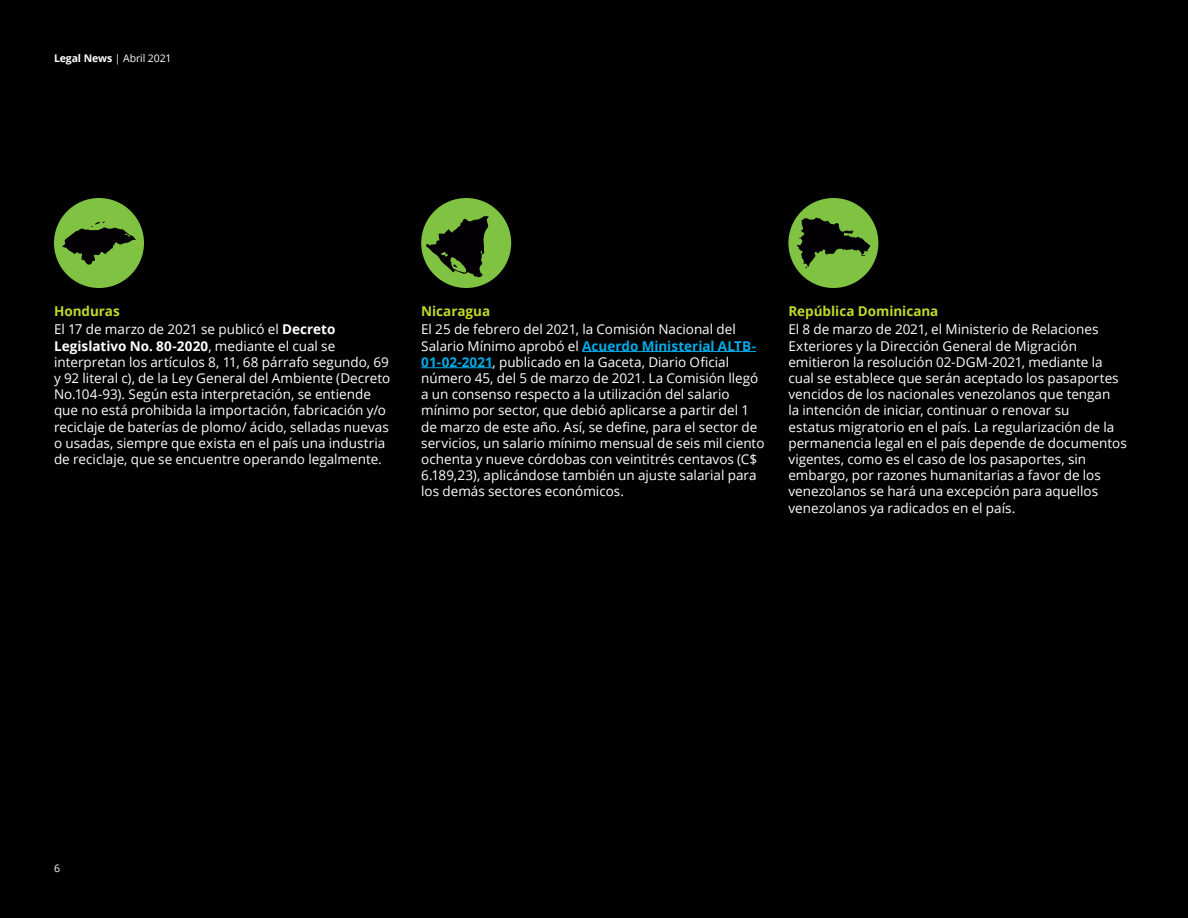
<style>
.page{position:relative;width:1188px;height:918px;background:#010101}
.page>*{position:absolute;margin:0;border:0;box-sizing:border-box;transform-origin:0 0}
.Body_copy__8_5_12pt{font:13.5px/16.2px "Open Sans";color:#fff}
.Body_copy__8_5_12pt-2{font:700 13.5px "Open Sans";color:#c4d82d}
.Brochure_title__foli{font:10.5px "Open Sans";letter-spacing:-.01em;color:#fff}
.Folio__7_9_5pt{font:10.5px "Open Sans";color:#fff}
.s1{font-weight:700}
.s2{font-weight:700;color:#00abe7}
</style>
<div class="page">
<hr style="left:582px;top:351px;width:174px;height:1px;background:#00abe7">
<hr style="left:421px;top:367px;width:72px;height:1px;background:#00abe7">
<div style="left:54px;top:198px;width:90px;height:90px;background:#80c342;border-radius:50%"></div>
<svg style="left:62px;top:221px;width:74px;height:44px"></svg>
<div style="left:421px;top:198px;width:90px;height:90px;background:#80c342;border-radius:50%"></div>
<svg style="left:426px;top:216px;width:63px;height:61px"></svg>
<div style="left:788px;top:198px;width:90px;height:90px;background:#80c342;border-radius:50%"></div>
<svg style="left:797px;top:218px;width:73px;height:50px"></svg>
<p class="Brochure_title__foli" style="left:54px;top:51px;width:119px"><span class="s1">Legal News</span> | Abril 2021</p>
<p class="Body_copy__8_5_12pt-2" style="left:54px;top:302px;width:67px">Honduras</p>
<p class="Body_copy__8_5_12pt" style="left:54px;top:321px;width:338px">El 17 de marzo de 2021 se publicó el <span class="s1">Decreto Legislativo No. 80-2020</span>, mediante el cual se interpretan los artículos 8, 11, 68 párrafo segundo, 69 y 92 literal c), de la Ley General del Ambiente (Decreto No.104-93). Según esta interpretación, se entiende que no está prohibida la importación, fabricación y/o reciclaje de baterías de plomo/ ácido, selladas nuevas o usadas, siempre que exista en el país una industria de reciclaje, que se encuentre operando legalmente.</p>
<p class="Body_copy__8_5_12pt-2" style="left:421px;top:302px;width:71px">Nicaragua</p>
<p class="Body_copy__8_5_12pt-2" style="left:788px;top:302px;width:152px">República Dominicana</p>
<p class="Body_copy__8_5_12pt" style="left:421px;top:321px;width:345px">El 25 de febrero del 2021, la Comisión Nacional del Salario Mínimo aprobó el <span class="s2">Acuerdo Ministerial ALTB-01-02-2021</span>, publicado en la Gaceta, Diario Oficial número 45, del 5 de marzo de 2021. La Comisión llegó a un consenso respecto a la utilización del salario mínimo por sector, que debió aplicarse a partir del 1 de marzo de este año. Así, se define, para el sector de servicios, un salario mínimo mensual de seis mil ciento ochenta y nueve córdobas con veintitrés centavos (C$ 6.189,23), aplicándose también un ajuste salarial para los demás sectores económicos.</p>
<p class="Body_copy__8_5_12pt" style="left:788px;top:321px;width:340px">El 8 de marzo de 2021, el Ministerio de Relaciones Exteriores y la Dirección General de Migración emitieron la resolución 02-DGM-2021, mediante la cual se establece que serán aceptado los pasaportes vencidos de los nacionales venezolanos que tengan<br>la intención de iniciar, continuar o renovar su<br>estatus migratorio en el país. La regularización de la permanencia legal en el país depende de documentos vigentes, como es el caso de los pasaportes, sin embargo, por razones humanitarias a favor de los venezolanos se hará una excepción para aquellos venezolanos ya radicados en el país.</p>
<p class="Folio__7_9_5pt" style="left:54px;top:861px;width:8px">6</p>
</div>
